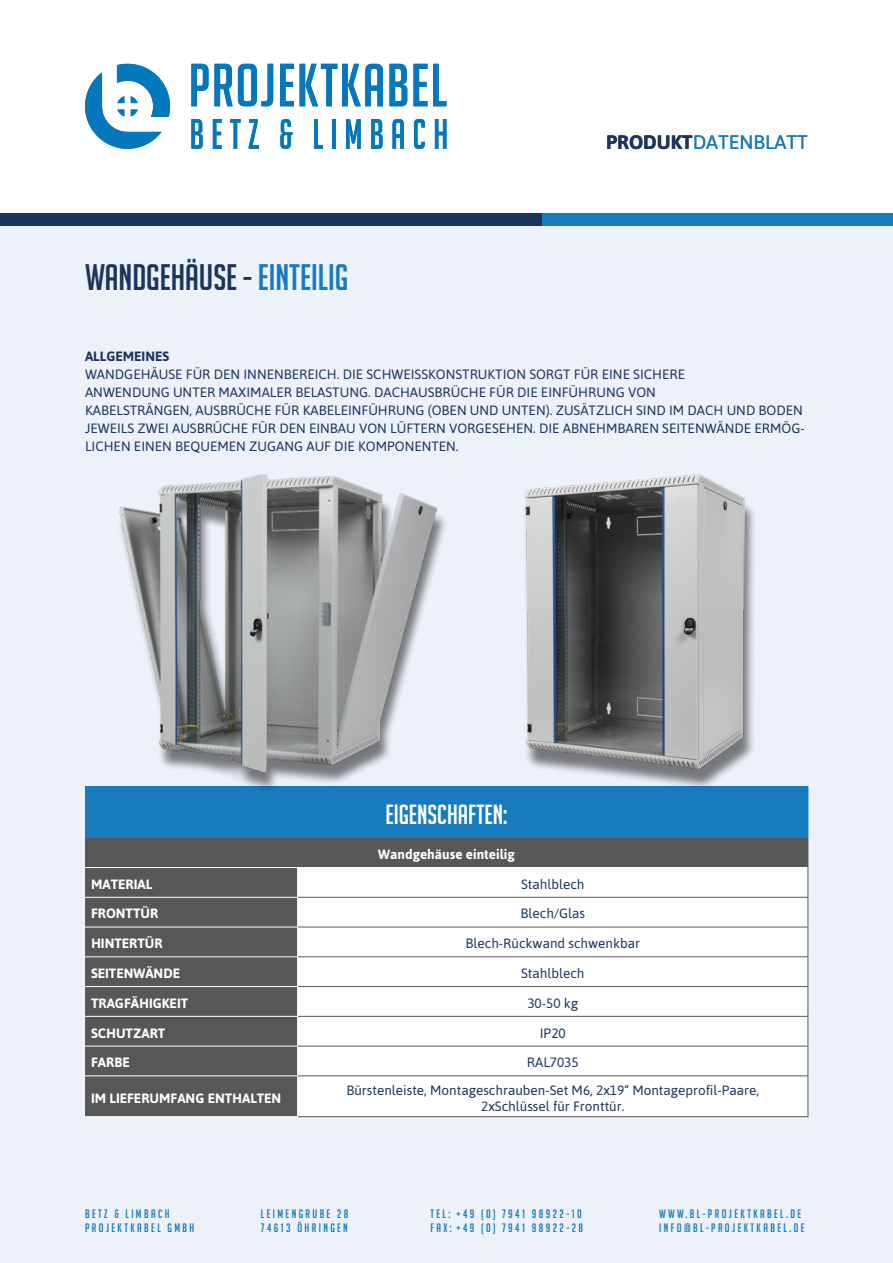
<style>
.page{position:relative;width:893px;height:1263px;background:#fff}
.page>*{position:absolute;margin:0;border:0;box-sizing:border-box;transform-origin:0 0}
.t1{font:36px "Big Noodle Titling";color:#1c355e}
.t2{font:27px "Big Noodle Titling";color:#fff}
.t3{font:19.5px "Asap";color:#187bbd}
.t4{font:13.5px/18px "Asap";color:#1c355e}
.t5{font:700 13.5px "Asap";color:#fff}
.t6{font:700 13.5px "Asap";color:#1c355e}
.t7{font:12px/14.4px "Big Noodle Titling";letter-spacing:.2em;color:#187bbd}
.s1{color:#187bbd}
.s2{font-weight:700;color:#1c355e}
</style>
<div class="page">
<div style="left:0;top:225px;width:893px;height:1038px;background:#edf1fa"></div>
<div style="left:0;top:213px;width:694px;height:12px;background:#1c355e"></div>
<div style="left:542px;top:213px;width:351px;height:12px;background:#187bbd"></div>
<svg style="left:85px;top:64px;width:85px;height:85px"></svg>
<svg style="left:191px;top:64px;width:17px;height:42px"></svg>
<svg style="left:214px;top:64px;width:59px;height:42px"></svg>
<svg style="left:280px;top:64px;width:14px;height:42px"></svg>
<svg style="left:300px;top:64px;width:83px;height:42px"></svg>
<svg style="left:389px;top:64px;width:18px;height:42px"></svg>
<svg style="left:413px;top:64px;width:14px;height:42px"></svg>
<svg style="left:433px;top:64px;width:13px;height:42px"></svg>
<svg style="left:191px;top:119px;width:12px;height:30px"></svg>
<svg style="left:213px;top:119px;width:9px;height:30px"></svg>
<svg style="left:230px;top:119px;width:11px;height:30px"></svg>
<svg style="left:249px;top:119px;width:10px;height:30px"></svg>
<svg style="left:280px;top:119px;width:12px;height:30px"></svg>
<svg style="left:314px;top:119px;width:9px;height:30px"></svg>
<hr style="left:332px;top:119px;width:4px;height:30px;background:#0578bd">
<svg style="left:346px;top:119px;width:15px;height:30px"></svg>
<svg style="left:371px;top:119px;width:12px;height:30px"></svg>
<svg style="left:392px;top:119px;width:12px;height:30px"></svg>
<svg style="left:414px;top:119px;width:11px;height:30px"></svg>
<svg style="left:435px;top:119px;width:11px;height:30px"></svg>
<div style="left:85px;top:787px;width:723px;height:51px;background:#187bbd"></div>
<div style="left:85px;top:838px;width:723px;height:29px;background:#575756"></div>
<div style="left:85px;top:868px;width:212px;height:248px;background:#575756"></div>
<div style="left:298px;top:868px;width:509px;height:248px;background:#fff"></div>
<hr style="left:85px;top:867px;width:213px;height:1px;background:#fff">
<hr style="left:298px;top:867px;width:509px;height:1px;background:#fff">
<hr style="left:85px;top:897px;width:213px;height:1px;background:#fff">
<hr style="left:85px;top:927px;width:213px;height:1px;background:#fff">
<hr style="left:85px;top:956px;width:213px;height:1px;background:#fff">
<hr style="left:85px;top:986px;width:213px;height:1px;background:#fff">
<hr style="left:85px;top:1016px;width:213px;height:1px;background:#fff">
<hr style="left:85px;top:1046px;width:213px;height:1px;background:#fff">
<hr style="left:297px;top:1076px;width:1px;height:40px;background:#fff">
<hr style="left:807px;top:867px;width:1px;height:30px;background:#575756">
<hr style="left:298px;top:956px;width:510px;height:1px;background:#575756">
<hr style="left:298px;top:986px;width:510px;height:1px;background:#575756">
<hr style="left:298px;top:1016px;width:510px;height:1px;background:#575756">
<hr style="left:298px;top:1046px;width:510px;height:1px;background:#575756">
<svg style="left:807px;top:898px;width:1px;height:177px"></svg>
<hr style="left:298px;top:1075px;width:510px;height:1px;background:#575756">
<hr style="left:807px;top:1076px;width:1px;height:40px;background:#575756">
<hr style="left:298px;top:1116px;width:510px;height:1px;background:#575756">
<hr style="left:85px;top:1075px;width:213px;height:1px;background:#fff">
<hr style="left:85px;top:1116px;width:213px;height:1px;background:#fff">
<hr style="left:298px;top:897px;width:510px;height:1px;background:#575756">
<hr style="left:298px;top:927px;width:510px;height:1px;background:#575756">
<div style="left:116px;top:481px;width:333px;height:312px;background:#000;opacity:.5"></div>
<img style="left:119px;top:475px;width:318px;height:296px">
<div style="left:523px;top:481px;width:234px;height:309px;background:#000;opacity:.5"></div>
<img style="left:525px;top:475px;width:220px;height:294px">
<p class="t1" style="left:85px;top:257px;width:265px">WANDGEHÄUSE - <span class="s1">EINTEILIG</span></p>
<p class="t3" style="left:606px;top:131px;width:203px"><span class="s2">PRODUKT</span>DATENBLATT</p>
<p class="t6" style="left:85px;top:349px;width:86px">ALLGEMEINES</p>
<p class="t4" style="left:85px;top:365px;width:601px">WANDGEHÄUSE FÜR DEN INNENBEREICH. DIE SCHWEISSKONSTRUKTION SORGT FÜR EINE SICHERE</p>
<p class="t4" style="left:85px;top:383px;width:572px">ANWENDUNG UNTER MAXIMALER BELASTUNG. DACHAUSBRÜCHE FÜR DIE EINFÜHRUNG VON</p>
<p class="t4" style="left:85px;top:401px;width:721px">KABELSTRÄNGEN, AUSBRÜCHE FÜR KABELEINFÜHRUNG (OBEN UND UNTEN). ZUSÄTZLICH SIND IM DACH UND BODEN<br>JEWEILS ZWEI AUSBRÜCHE FÜR DEN EINBAU VON LÜFTERN VORGESEHEN. DIE ABNEHMBAREN SEITENWÄNDE ERMÖG-<br>LICHEN EINEN BEQUEMEN ZUGANG AUF DIE KOMPONENTEN.</p>
<p class="t2" style="left:385px;top:800px;width:123px">EIGENSCHAFTEN:</p>
<p class="t5" style="left:378px;top:846px;width:138px">Wandgehäuse einteilig</p>
<p class="t5" style="left:91px;top:876px;width:63px">MATERIAL</p>
<p class="t4" style="left:521px;top:875px;width:65px">Stahlblech</p>
<p class="t5" style="left:91px;top:906px;width:69px">FRONTTÜR</p>
<p class="t4" style="left:521px;top:904px;width:66px">Blech/Glas</p>
<p class="t5" style="left:91px;top:936px;width:73px">HINTERTÜR</p>
<p class="t4" style="left:465px;top:934px;width:176px">Blech-Rückwand schwenkbar</p>
<p class="t5" style="left:91px;top:965px;width:91px">SEITENWÄNDE</p>
<p class="t4" style="left:521px;top:964px;width:65px">Stahlblech</p>
<p class="t5" style="left:91px;top:995px;width:99px">TRAGFÄHIGKEIT</p>
<p class="t4" style="left:527px;top:994px;width:52px">30-50 kg</p>
<p class="t5" style="left:91px;top:1025px;width:76px">SCHUTZART</p>
<p class="t4" style="left:540px;top:1024px;width:27px">IP20</p>
<p class="t5" style="left:91px;top:1055px;width:40px">FARBE</p>
<p class="t4" style="left:527px;top:1053px;width:53px">RAL7035</p>
<p class="t5" style="left:91px;top:1090px;width:192px">IM LIEFERUMFANG ENTHALTEN</p>
<p class="t4" style="left:346px;top:1081px;width:414px;line-height:16.2px;text-align:center">Bürstenleiste, Montageschrauben-Set M6, 2x19“ Montageprofil-Paare,<br>2xSchlüssel für Fronttür.</p>
<p class="t7" style="left:85px;top:1206px;width:111px">BETZ &amp; LIMBACH<br>PROJEKTKABEL GMBH</p>
<p class="t7" style="left:261px;top:1206px;width:89px">LEIMENGRUBE 28<br>74613 ÖHRINGEN</p>
<p class="t7" style="left:659px;top:1206px;width:147px">WWW.BL-PROJEKTKABEL.DE<br>INFO@BL-PROJEKTKABEL.DE</p>
<p class="t7" style="left:431px;top:1206px;width:154px">TEL: +49 (0) 7941 98922-10<br>FAX: +49 (0) 7941 98922-28</p>
</div>
